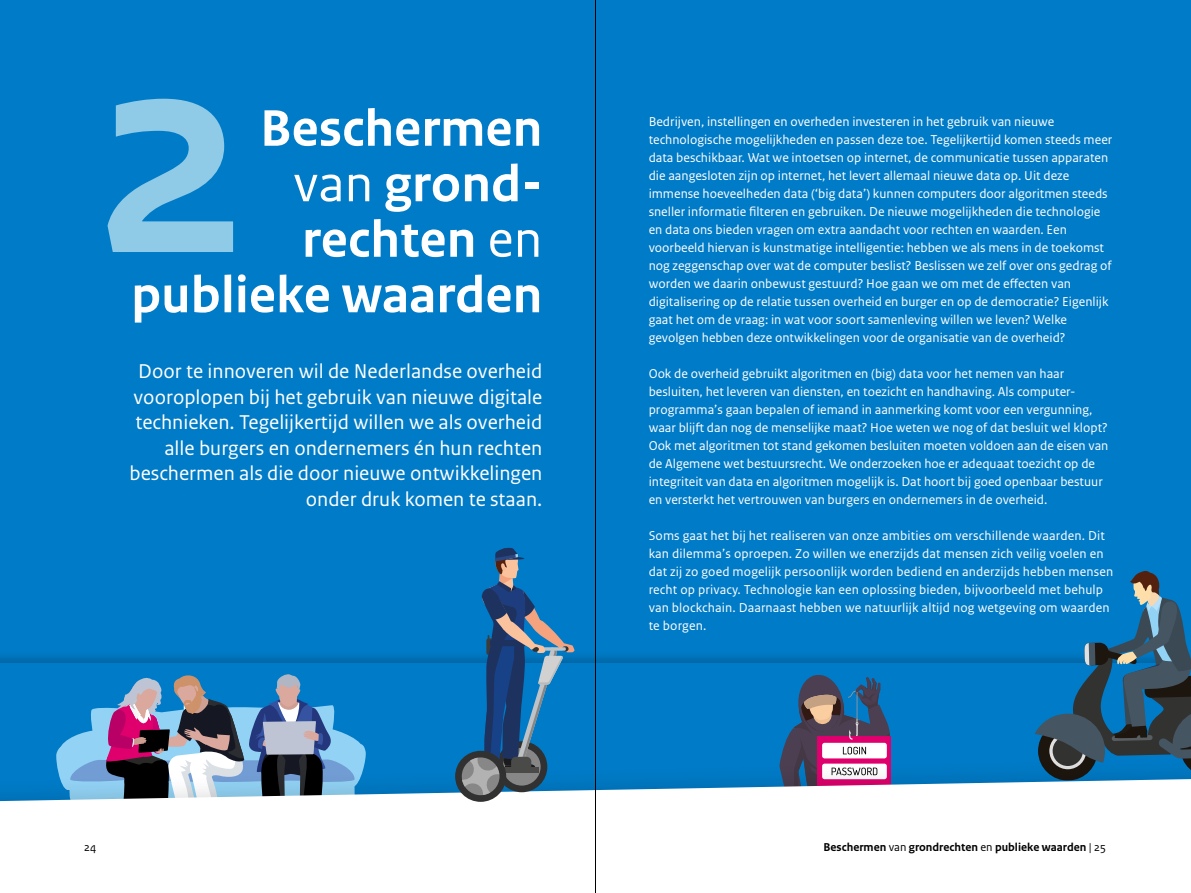
<style>
.page{position:relative;width:1191px;height:893px;background:#007bc7}
.page>*{position:absolute;margin:0;border:0;box-sizing:border-box;transform-origin:0 0}
._03_RO_Kop{font:700 306px "Rijksoverheid Sans Heading";color:#8fcae7}
.Kop_-_hoofdstukken{font:700 54px/55.5px "Rijksoverheid Sans Web Text";color:#fff;text-align:right}
.Intro_-_wit{font:21px/25.5px "Rijksoverheid Sans Web Text";color:#fff;text-align:right}
.Brood_-_wit{font:13.5px/18px "Rijksoverheid Sans Text";color:#fff}
.t1{font:700 12px "Rijksoverheid Sans Text";color:#000}
.t2{font:12px "Rijksoverheid Sans Text";color:#000}
.s1{font-weight:400}
</style>
<div class="page">
<div style="left:0;top:650px;width:1191px;height:164px;background:#000;opacity:.18"></div>
<div style="left:0;top:663px;width:1191px;height:147px;background:#007bc7"></div>
<svg style="left:56px;top:674px;width:310px;height:81px"></svg>
<svg style="left:781px;top:675px;width:109px;height:80px"></svg>
<svg style="left:1034px;top:571px;width:157px;height:184px"></svg>
<div style="left:0;top:755px;width:1191px;height:138px;background:#000;opacity:.17"></div>
<svg style="left:0;top:779px;width:1191px;height:114px;background:#edf3f7"></svg>
<div style="left:455px;top:751px;width:51px;height:51px;background:#313131;border-radius:50%"></div>
<svg style="left:462px;top:548px;width:112px;height:247px"></svg>
<hr style="left:595px;top:0;width:1px;height:893px;background:#000">
<p class="_03_RO_Kop" style="left:97px;top:-20px;width:152px">2</p>
<h2 class="Kop_-_hoofdstukken" style="left:260px;top:101px;width:284px">Beschermen <span class="s1">van</span> grond-</h2>
<h2 class="Kop_-_hoofdstukken" style="left:302px;top:212px;width:242px">rechten <span class="s1">en</span></h2>
<h2 class="Kop_-_hoofdstukken" style="left:131px;top:268px;width:413px">publieke waarden</h2>
<p class="Intro_-_wit" style="left:129px;top:358px;width:414px">Door te innoveren wil de Nederlandse overheid vooroplopen bij het gebruik van nieuwe digitale technieken. Tegelijkertijd willen we als overheid alle burgers en ondernemers én hun rechten beschermen als die door nieuwe ontwikkelingen onder druk komen te staan.</p>
<p class="Brood_-_wit" style="left:648px;top:113px;width:465px">Bedrijven, instellingen en overheden investeren in het gebruik van nieuwe technologische mogelijkheden en passen deze toe. Tegelijkertijd komen steeds meer data beschikbaar. Wat we intoetsen op internet, de communicatie tussen apparaten die aangesloten zijn op internet, het levert allemaal nieuwe data op. Uit deze immense hoeveelheden data (‘big data’) kunnen computers door algoritmen steeds sneller informatie filteren en gebruiken. De nieuwe mogelijkheden die technologie en data ons bieden vragen om extra aandacht voor rechten en waarden. Een voorbeeld hiervan is kunstmatige intelligentie: hebben we als mens in de toekomst nog zeggenschap over wat de computer beslist? Beslissen we zelf over ons gedrag of worden we daarin onbewust gestuurd? Hoe gaan we om met de effecten van digitalisering op de relatie tussen overheid en burger en op de democratie? Eigenlijk gaat het om de vraag: in wat voor soort samenleving willen we leven? Welke gevolgen hebben deze ontwikkelingen voor de organisatie van de overheid?</p>
<p class="Brood_-_wit" style="left:648px;top:365px;width:461px">Ook de overheid gebruikt algoritmen en (big) data voor het nemen van haar besluiten, het leveren van diensten, en toezicht en handhaving. Als computer&shy;programma’s gaan bepalen of iemand in aanmerking komt voor een vergunning, waar blijft dan nog de menselijke maat? Hoe weten we nog of dat besluit wel klopt?<br>Ook met algoritmen tot stand gekomen besluiten moeten voldoen aan de eisen van de Algemene wet bestuursrecht. We onderzoeken hoe er adequaat toezicht op de integriteit van data en algoritmen mogelijk is. Dat hoort bij goed openbaar bestuur en versterkt het vertrouwen van burgers en ondernemers in de overheid.</p>
<p class="Brood_-_wit" style="left:648px;top:527px;width:466px">Soms gaat het bij het realiseren van onze ambities om verschillende waarden. Dit kan dilemma’s oproepen. Zo willen we enerzijds dat mensen zich veilig voelen en dat zij zo goed mogelijk persoonlijk worden bediend en anderzijds hebben mensen recht op privacy. Technologie kan een oplossing bieden, bijvoorbeeld met behulp van blockchain. Daarnaast hebben we natuurlijk altijd nog wetgeving om waarden te borgen.</p>
<p class="t2" style="left:84px;top:840px;width:14px">24</p>
<p class="t1" style="left:823px;top:840px;width:284px">Beschermen <span class="s1">van</span> grondrechten <span class="s1">en</span> publieke waarden <span class="s1">| 25</span></p>
</div>
